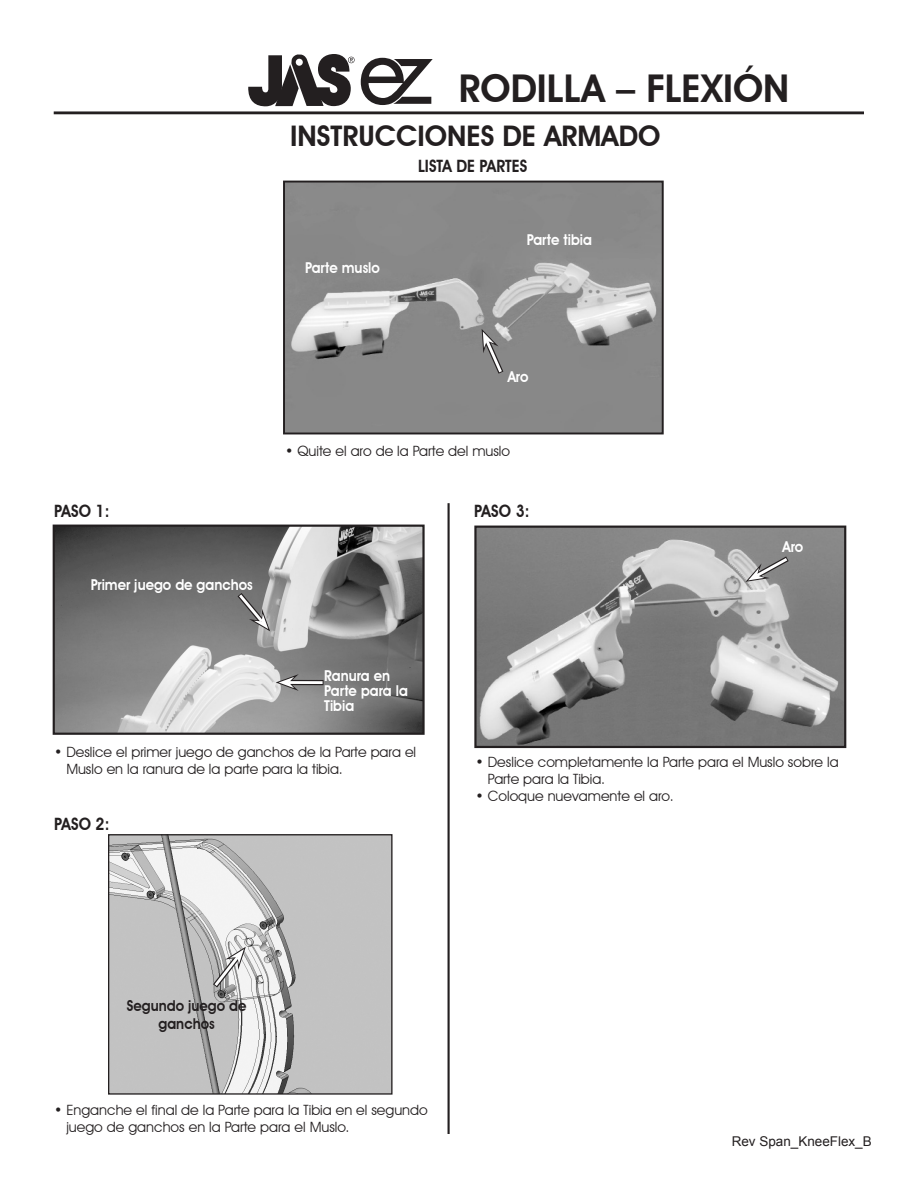
<style>
.page{position:relative;width:918px;height:1188px;background:#fff}
.page>*{position:absolute;margin:0;border:0;box-sizing:border-box;transform-origin:0 0}
.t1{font:600 38.25px "Avant Garde IT Cby BT";color:#231f20}
.t2{font:600 28.35px "Avant Garde IT Cby BT";color:#231f20}
.t3{font:600 16.95px "Avant Garde IT Cby BT";color:#231f20;scale:.92 1}
.t4{font:600 15px/15px "Avant Garde IT Cby BT";color:#fff;scale:.92 1}
.t5{font:600 15px/18px "Avant Garde IT Cby BT";color:#231f20;text-align:center;scale:.92 1}
.t6{font:14.25px/17px "Avant Garde IT Cby BT";color:#231f20}
.t7{font:13.5px "Arial";color:#231f20}
</style>
<div class="page">
<svg style="left:248px;top:54px;width:107px;height:52px"></svg>
<svg style="left:361px;top:58px;width:72px;height:47px"></svg>
<hr style="left:54px;top:111px;width:810px;height:3px;background:#231f20">
<img style="left:286px;top:184px;width:375px;height:247px">
<div style="left:283px;top:181px;width:381px;height:253px;border:2px solid #231f20"></div>
<img style="left:477px;top:529px;width:366px;height:216px">
<div style="left:474px;top:526px;width:372px;height:222px;border:2px solid #231f20"></div>
<img style="left:56px;top:528px;width:366px;height:204px">
<div style="left:53px;top:525px;width:372px;height:210px;border:2px solid #231f20"></div>
<img style="left:110px;top:836px;width:281px;height:257px">
<div style="left:108px;top:834px;width:285px;height:261px;border:1px solid #231f20"></div>
<hr style="left:448px;top:503px;width:2px;height:631px;background:#231f20">
<svg style="left:746px;top:552px;width:49px;height:30px"></svg>
<svg style="left:480px;top:329px;width:28px;height:51px"></svg>
<svg style="left:232px;top:587px;width:38px;height:44px;background:#888787"></svg>
<div style="left:289px;top:680px;width:35px;height:5px;background:#231f20"></div>
<hr style="left:289px;top:681px;width:34px;height:3px;background:#fff">
<svg style="left:276px;top:674px;width:23px;height:17px"></svg>
<svg style="left:208px;top:947px;width:38px;height:46px"></svg>
<p class="t1" style="left:459px;top:66px;width:332px">RODILLA – FLEXIÓN</p>
<p class="t2" style="left:290px;top:119px;width:372px">INSTRUCCIONES DE ARMADO</p>
<p class="t3" style="left:418px;top:155px;width:120px">LISTA DE PARTES</p>
<p class="t4" style="left:305px;top:260px;width:83px">Parte muslo</p>
<p class="t4" style="left:527px;top:232px;width:72px">Parte tibia</p>
<p class="t4" style="left:508px;top:369px;width:24px">Aro</p>
<p class="t6" style="left:285px;top:442px;width:227px">• Quite el aro de la Parte del muslo</p>
<p class="t3" style="left:54px;top:501px;width:62px">PASO 1:</p>
<p class="t3" style="left:474px;top:501px;width:62px">PASO 3:</p>
<p class="t4" style="left:91px;top:577px;width:178px">Primer juego de ganchos</p>
<p class="t4" style="left:782px;top:539px;width:24px">Aro</p>
<p class="t4" style="left:324px;top:668px;width:93px">Ranura en<br>Parte para la<br>Tibia</p>
<p class="t6" style="left:66px;top:743px;width:351px;text-indent:-12px">• Deslice el primer juego de ganchos de la Parte para el<br>Muslo en la ranura de la parte para la tibia.</p>
<p class="t3" style="left:54px;top:814px;width:62px">PASO 2:</p>
<p class="t6" style="left:488px;top:753px;width:352px;text-indent:-12px">• Deslice completamente la Parte para el Muslo sobre la<br>Parte para la Tibia.</p>
<p class="t6" style="left:476px;top:787px;width:200px">• Coloque nuevamente el aro.</p>
<p class="t5" style="left:127px;top:996px;width:132px">Segundo juego de ganchos</p>
<p class="t6" style="left:66px;top:1101px;width:363px;text-indent:-12px">• Enganche el final de la Parte para la Tibia en el segundo juego de ganchos en la Parte para el Muslo.</p>
<p class="t7" style="left:732px;top:1132px;width:142px">Rev Span_KneeFlex_B</p>
</div>
